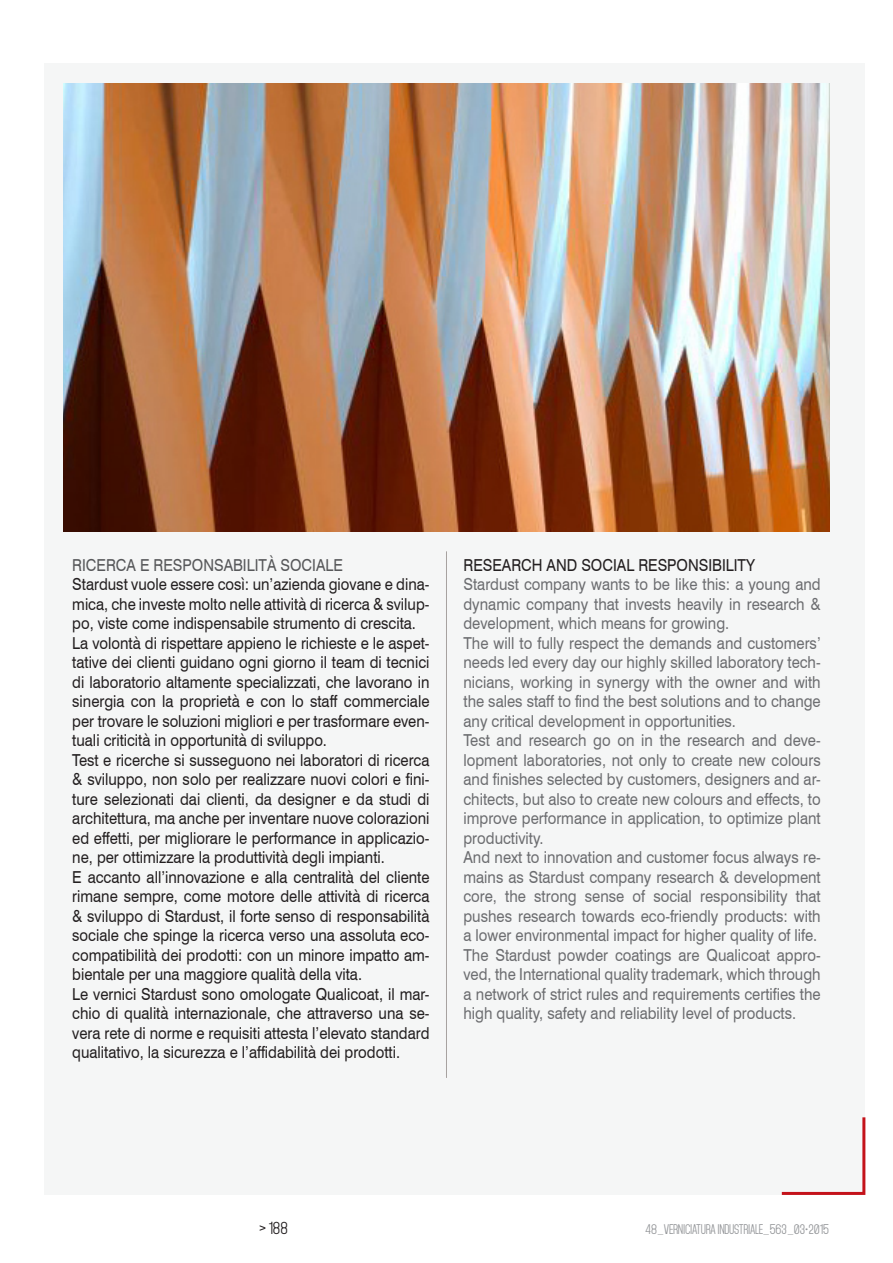
<style>
.page{position:relative;width:893px;height:1263px;background:#fff}
.page>*{position:absolute;margin:0;border:0;box-sizing:border-box;transform-origin:0 0}
.Testo{font:16.5px/19.5px "Swiss 721 BT";color:#231f20;text-align:justify;scale:.9 1}
.Testo-2{font:16.5px/19.5px "Swiss 721 BT";color:#6c6d70;text-align:justify;scale:.9 1}
.Testo-3{font:16.5px "Swiss 721 BT";color:#57585a;scale:.9 1}
.t1{font:15px "Mohave";color:#231f20}
.t2{font:12px "Mohave";letter-spacing:-.03em;color:#939598}
</style>
<div class="page">
<div style="left:45px;top:64px;width:820px;height:1131px;background:#f5f6f6"></div>
<svg style="left:781px;top:1117px;width:85px;height:78px"></svg>
<img style="left:64px;top:83px;width:765px;height:449px">
<hr style="left:446px;top:551px;width:1px;height:527px;background:#a7a2a0">
<p class="Testo-3" style="left:72px;top:555px;width:302px">RICERCA E RESPONSABILITÀ SOCIALE</p>
<p class="Testo" style="left:72px;top:575px;width:398px">Stardust vuole essere così: un’azienda giovane e dina&shy;mica, che investe molto nelle attività di ricerca &amp; svilup&shy;po, viste come indispensabile strumento di crescita.</p>
<p class="Testo" style="left:72px;top:633px;width:398px">La volontà di rispettare appieno le richieste e le aspet&shy;tative dei clienti guidano ogni giorno il team di tecnici di laboratorio altamente specializzati, che lavorano in sinergia con la proprietà e con lo staff commerciale per trovare le soluzioni migliori e per trasformare even&shy;tuali criticità in opportunità di sviluppo.</p>
<p class="Testo" style="left:72px;top:750px;width:398px">Test e ricerche si susseguono nei laboratori di ricerca &amp; sviluppo, non solo per realizzare nuovi colori e fini&shy;ture selezionati dai clienti, da designer e da studi di architettura, ma anche per inventare nuove colorazioni ed effetti, per migliorare le performance in applicazio&shy;ne, per ottimizzare la produttività degli impianti.</p>
<p class="Testo" style="left:72px;top:867px;width:398px">E accanto all’innovazione e alla centralità del cliente rimane sempre, come motore delle attività di ricerca &amp; sviluppo di Stardust, il forte senso di responsabilità sociale che spinge la ricerca verso una assoluta eco&shy;compatibilità dei prodotti: con un minore impatto am&shy;bientale per una maggiore qualità della vita.</p>
<p class="Testo" style="left:72px;top:984px;width:398px">Le vernici Stardust sono omologate Qualicoat, il mar&shy;chio di qualità internazionale, che attraverso una se&shy;vera rete di norme e requisiti attesta l’elevato standard qualitativo, la sicurezza e l’affidabilità dei prodotti.</p>
<p class="Testo" style="left:463px;top:555px;width:325px">RESEARCH AND SOCIAL RESPONSIBILITY</p>
<p class="Testo-2" style="left:463px;top:575px;width:398px">Stardust company wants to be like this: a young and dynamic company that invests heavily in research &amp; development, which means for growing.</p>
<p class="Testo-2" style="left:463px;top:633px;width:398px">The will to fully respect the demands and customers’ needs led every day our highly skilled laboratory tech&shy;nicians, working in synergy with the owner and with the sales staff to find the best solutions and to change any critical development in opportunities.</p>
<p class="Testo-2" style="left:463px;top:731px;width:398px">Test and research go on in the research and deve&shy;lopment laboratories, not only to create new colours and finishes selected by customers, designers and ar&shy;chitects, but also to create new colours and effects, to improve performance in application, to optimize plant productivity.</p>
<p class="Testo-2" style="left:463px;top:848px;width:398px">And next to innovation and customer focus always re&shy;mains as Stardust company research &amp; development core, the strong sense of social responsibility that pushes research towards eco-friendly products: with a lower environmental impact for higher quality of life.</p>
<p class="Testo-2" style="left:463px;top:945px;width:398px">The Stardust powder coatings are Qualicoat appro&shy;ved, the International quality trademark, which through a network of strict rules and requirements certifies the high quality, safety and reliability level of products.</p>
<p class="t1" style="left:259px;top:1219px;width:30px">&gt; 188</p>
<p class="t2" style="left:646px;top:1221px;width:185px">48_VERNICIATURA INDUSTRIALE_563_03•2015</p>
</div>
